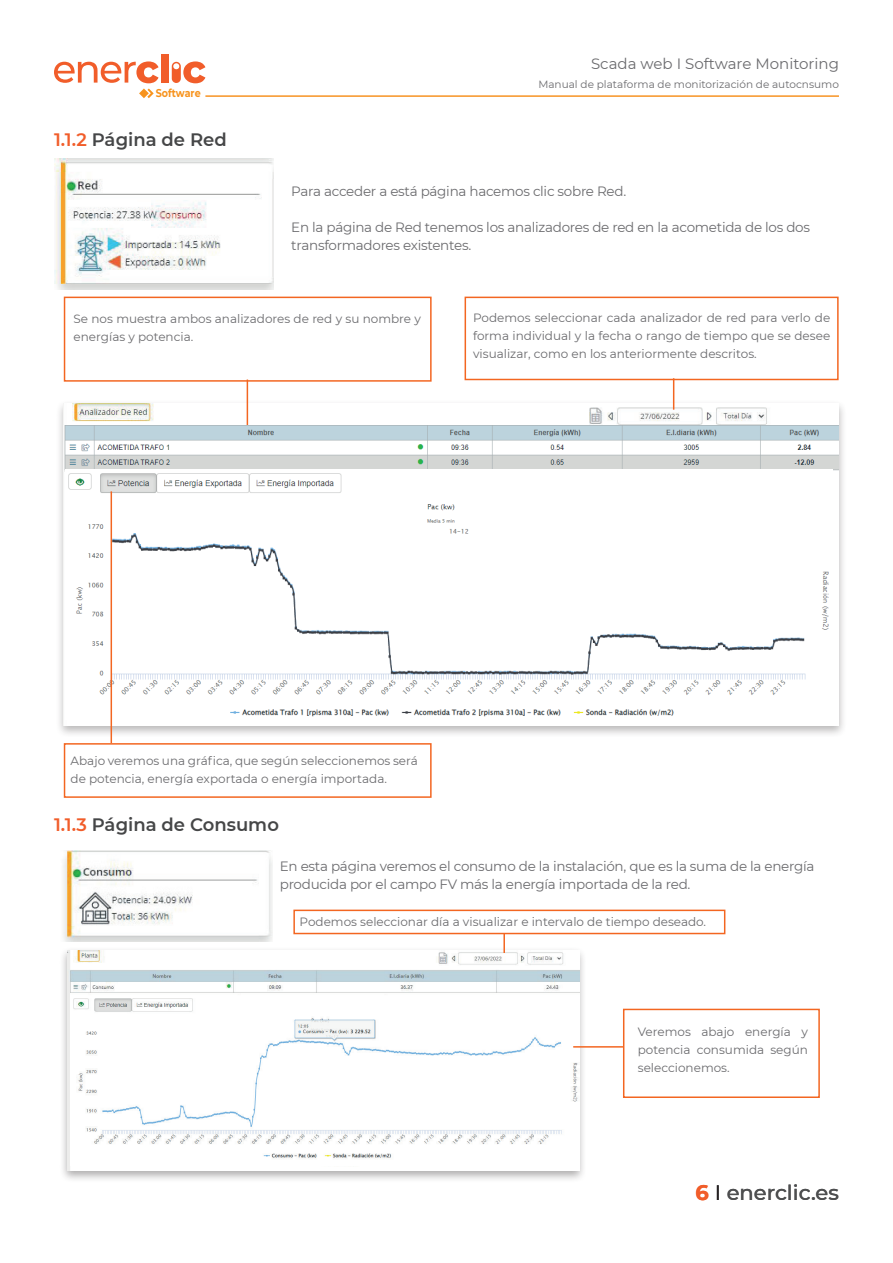
<style>
.page{position:relative;width:893px;height:1263px;background:#fff}
.page>*{position:absolute;margin:0;border:0;box-sizing:border-box;transform-origin:0 0}
.t1{font:500 21px "Montserrat";color:#4e4f50}
.t2{font:600 18px "Montserrat";color:#454647}
.t3{font:15px "Montserrat";color:#6b6b6e}
.t4{font:13.5px/18px "Montserrat";letter-spacing:-.02em;color:#6b6b6e}
.t5{font:12px/18px "Montserrat";color:#6b6b6e;text-align:justify}
.t6{font:700 11.25px "Montserrat";color:#f7931d;scale:.85 1}
.t7{font:10.5px "Montserrat";color:#6b6b6e}
.s1{color:#f15d2a}
.s2{font-weight:700;color:#f15d2a}
.s3{font-weight:400;color:#231f20}
</style>
<div class="page">
<svg style="left:54px;top:61px;width:104px;height:22px"></svg>
<div style="left:161px;top:54px;width:8px;height:29px;background:#f15d2a"></div>
<svg style="left:172px;top:61px;width:33px;height:22px"></svg>
<svg style="left:139px;top:89px;width:15px;height:9px"></svg>
<hr style="left:205px;top:95px;width:634px;height:2px;background:#f79324">
<img style="left:54px;top:159px;width:219px;height:130px">
<div style="left:56px;top:400px;width:791px;height:338px;background:#231f20;opacity:.32"></div>
<img style="left:64px;top:403px;width:775px;height:323px">
<div style="left:465px;top:297px;width:374px;height:83px;border:2px solid #f36621"></div>
<div style="left:64px;top:297px;width:368px;height:85px;border:2px solid #f36621"></div>
<div style="left:64px;top:743px;width:368px;height:55px;border:2px solid #f36621"></div>
<hr style="left:673px;top:378px;width:1px;height:32px;background:#f36621">
<hr style="left:247px;top:379px;width:1px;height:50px;background:#f36621">
<img style="left:64px;top:425px;width:775px;height:46px">
<img style="left:66px;top:470px;width:767px;height:249px">
<hr style="left:111px;top:491px;width:1px;height:252px;background:#f36621">
<img style="left:63px;top:851px;width:209px;height:91px">
<div style="left:60px;top:946px;width:527px;height:236px;background:#231f20;opacity:.37"></div>
<img style="left:68px;top:950px;width:511px;height:220px">
<div style="left:293px;top:909px;width:432px;height:25px;border:2px solid #f36621"></div>
<div style="left:623px;top:1009px;width:197px;height:89px;border:2px solid #f36621"></div>
<hr style="left:503px;top:933px;width:2px;height:20px;background:#f36621">
<img style="left:71px;top:993px;width:509px;height:173px">
<hr style="left:573px;top:1046px;width:50px;height:1px;background:#f36621">
<p class="t6" style="left:156px;top:85px;width:54px">Software</p>
<h2 class="t2" style="left:54px;top:127px;width:174px"><span class="s1">1.1.2</span> Página de Red</h2>
<p class="t3" style="left:591px;top:53px;width:249px">Scada web I Software Monitoring</p>
<p class="t7" style="left:538px;top:77px;width:302px">Manual de plataforma de monitorización de autocnsumo</p>
<p class="t4" style="left:291px;top:182px;width:336px">Para acceder a está página hacemos clic sobre Red.</p>
<p class="t4" style="left:291px;top:218px;width:520px">En la página de Red tenemos los analizadores de red en la acometida de los dos transformadores existentes.</p>
<p class="t5" style="left:74px;top:309px;width:349px">Se nos muestra ambos analizadores de red y su nombre y energías y potencia.</p>
<p class="t5" style="left:473px;top:309px;width:359px">Podemos seleccionar cada analizador de red para verlo de forma individual y la fecha o rango de tiempo que se desee visualizar, como en los anteriormente descritos.</p>
<p class="t5" style="left:71px;top:751px;width:349px">Abajo veremos una gráfica, que según seleccionemos será de potencia, energía exportada o energía importada.</p>
<h2 class="t2" style="left:54px;top:812px;width:226px"><span class="s1">1.1.3</span> Página de Consumo</h2>
<p class="t4" style="left:280px;top:856px;width:536px">En esta página veremos el consumo de la instalación, que es la suma de la energía producida por el campo FV más la energía importada de la red.</p>
<p class="t5" style="left:300px;top:913px;width:408px">Podemos seleccionar día a visualizar e intervalo de tiempo deseado.</p>
<p class="t5" style="left:638px;top:1022px;width:172px">Veremos abajo energía y potencia consumida según seleccionemos.</p>
<h1 class="t1" style="left:695px;top:1177px;width:145px"><span class="s2">6</span> <span class="s3">I</span> enerclic.es</h1>
</div>
